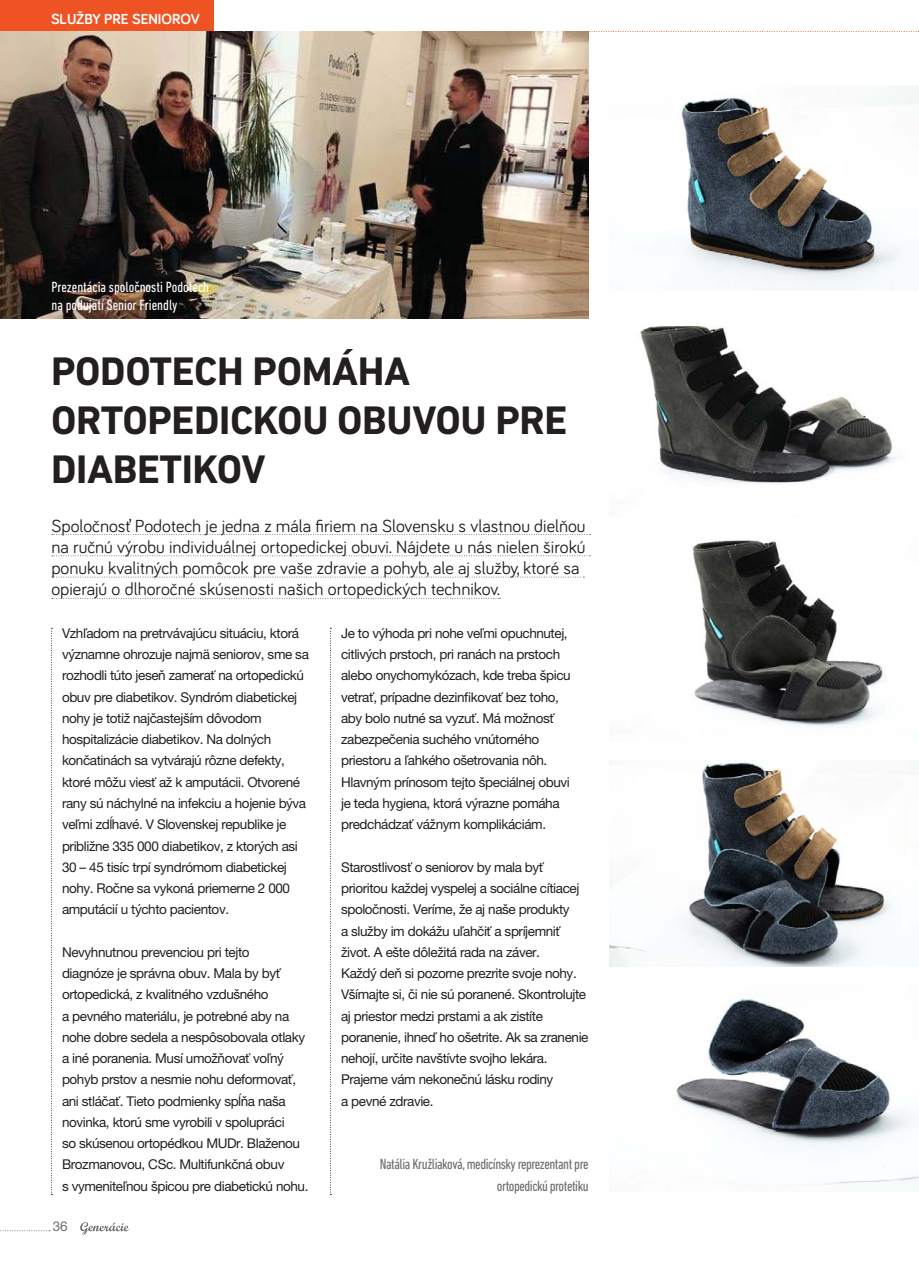
<style>
.page{position:relative;width:919px;height:1263px;background:#fff}
.page>*{position:absolute;margin:0;border:0;box-sizing:border-box;transform-origin:0 0}
.t1{font:700 40.5px/48.6px "DIN Next LT Pro";letter-spacing:-.01em;color:#231f20}
.t2{font:18px/21.3px "Bariol";color:#231f20}
.t3{font:condensed 15px/21.3px "DIN Next LT Pro";letter-spacing:-.03em;color:#6d6e70;text-align:right}
.t4{font:condensed 15px/18px "DIN Next LT Pro";color:#fff}
.t5{font:700 15px "Bariol";color:#fff}
.t6{font:13.5px/21.3px "Helvetica Neue LT Pro";letter-spacing:-.03em;color:#231f20}
.t7{font:13.5px "Helvetica Neue LT Pro";color:#6d6e70}
</style>
<div class="page">
<svg style="left:588px;top:31px;width:331px;height:1px"></svg>
<svg style="left:80px;top:1222px;width:49px;height:12px"></svg>
<div style="left:0;top:0;width:213px;height:32px;background:#f05323"></div>
<svg style="left:0;top:1230px;width:50px;height:1px"></svg>
<img style="left:0;top:31px;width:588px;height:288px">
<svg style="left:52px;top:534px;width:538px;height:1px"></svg>
<svg style="left:52px;top:555px;width:538px;height:1px"></svg>
<svg style="left:52px;top:577px;width:532px;height:1px"></svg>
<svg style="left:52px;top:598px;width:448px;height:1px"></svg>
<svg style="left:330px;top:628px;width:1px;height:567px"></svg>
<svg style="left:51px;top:628px;width:1px;height:567px"></svg>
<img style="left:676px;top:998px;width:242px;height:187px">
<img style="left:609px;top:760px;width:309px;height:206px">
<img style="left:692px;top:540px;width:193px;height:186px">
<img style="left:640px;top:325px;width:256px;height:159px">
<img style="left:681px;top:85px;width:237px;height:206px">
<p class="t5" style="left:51px;top:13px;width:150px">SLUŽBY PRE SENIOROV</p>
<p class="t4" style="left:51px;top:279px;width:159px">Prezentácia spoločnosti Podotech na podujatí Senior Friendly</p>
<h1 class="t1" style="left:51px;top:351px;width:518px">PODOTECH POMÁHA<br>ORTOPEDICKOU OBUVOU PRE<br>DIABETIKOV</h1>
<p class="t2" style="left:51px;top:517px;width:535px">Spoločnosť Podotech je jedna z mála firiem na Slovensku s vlastnou dielňou na ručnú výrobu individuálnej ortopedickej obuvi. Nájdete u nás nielen širokú ponuku kvalitných pomôcok pre vaše zdravie a pohyb, ale aj služby, ktoré sa opierajú o dlhoročné skúsenosti našich ortopedických technikov.</p>
<p class="t6" style="left:341px;top:624px;width:231px">Je to výhoda pri nohe veľmi opuchnutej, citlivých prstoch, pri ranách na prstoch alebo onychomykózach, kde treba špicu vetrať, prípadne dezinfikovať bez toho, aby bolo nutné sa vyzuť. Má možnosť zabezpečenia suchého vnútorného priestoru a ľahkého ošetrovania nôh.<br>Hlavným prínosom tejto špeciálnej obuvi je teda hygiena, ktorá výrazne pomáha predchádzať vážnym komplikáciám.</p>
<p class="t6" style="left:341px;top:858px;width:249px">Starostlivosť o seniorov by mala byť prioritou každej vyspelej a sociálne cítiacej spoločnosti. Veríme, že aj naše produkty<br>a služby im dokážu uľahčiť a spríjemniť život. A ešte dôležitá rada na záver.<br>Každý deň si pozorne prezrite svoje nohy.<br>Všímajte si, či nie sú poranené. Skontrolujte aj priestor medzi prstami a ak zistíte poranenie, ihneď ho ošetrite. Ak sa zranenie nehojí, určite navštívte svojho lekára.<br>Prajeme vám nekonečnú lásku rodiny<br>a pevné zdravie.</p>
<p class="t6" style="left:62px;top:624px;width:248px">Vzhľadom na pretrvávajúcu situáciu, ktorá významne ohrozuje najmä seniorov, sme sa rozhodli túto jeseň zamerať na ortopedickú obuv pre diabetikov. Syndróm diabetickej nohy je totiž najčastejším dôvodom hospitalizácie diabetikov. Na dolných končatinách sa vytvárajú rôzne defekty, ktoré môžu viesť až k amputácii. Otvorené rany sú náchylné na infekciu a hojenie býva veľmi zdĺhavé. V Slovenskej republike je približne 335 000 diabetikov, z ktorých asi 30 – 45 tisíc trpí syndrómom diabetickej nohy. Ročne sa vykoná priemerne 2 000 amputácií u týchto pacientov.</p>
<p class="t6" style="left:62px;top:943px;width:248px">Nevyhnutnou prevenciou pri tejto<br>diagnóze je správna obuv. Mala by byť ortopedická, z kvalitného vzdušného<br>a pevného materiálu, je potrebné aby na nohe dobre sedela a nespôsobovala otlaky a iné poranenia. Musí umožňovať voľný pohyb prstov a nesmie nohu deformovať, ani stláčať. Tieto podmienky spĺňa naša novinka, ktorú sme vyrobili v spolupráci<br>so skúsenou ortopédkou MUDr. Blaženou Brozmanovou, CSc. Multifunkčná obuv<br>s vymeniteľnou špicou pre diabetickú nohu.</p>
<p class="t3" style="left:380px;top:1155px;width:210px">Natália Kružliaková, medicínsky reprezentant pre ortopedickú protetiku</p>
<p class="t7" style="left:53px;top:1221px;width:17px">36</p>
</div>
